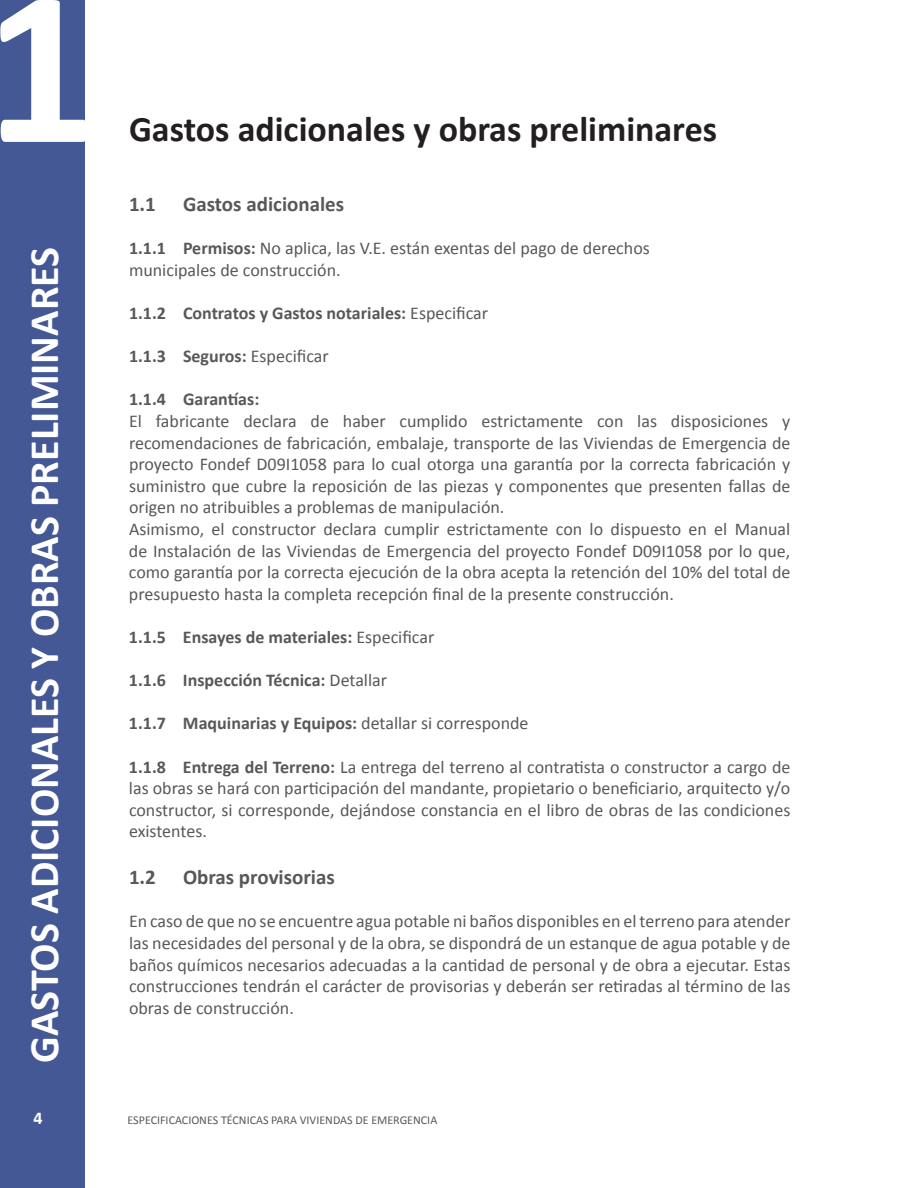
<style>
.page{position:relative;width:918px;height:1188px;background:#fff}
.page>*{position:absolute;margin:0;border:0;box-sizing:border-box;transform-origin:0 0}
.t1{font:700 223.2px "Calibri";color:#fff}
.t2{font:700 42px "Calibri";color:#fff}
.t3{font:700 36px "Calibri";color:#231f20}
.t4{font:700 21px "Calibri";color:#57585a}
.t5{font:18px/21.6px "Calibri";color:#57585a}
.t6{font:700 18px "Calibri";color:#57585a}
.t7{font:700 18px "Calibri";color:#fff}
.t8{font:12px "Calibri";color:#57585a}
.s1{font-weight:700}
.s2{font-weight:400}
</style>
<div class="page">
<div style="left:0;top:0;width:85px;height:1188px;background:#445896"></div>
<h1 class="t1" style="left:-16px;top:-75px;width:115px">1</h1>
<h2 class="t2" style="left:17px;top:1063px;width:818px;rotate:-90deg">GASTOS ADICIONALES Y OBRAS PRELIMINARES</h2>
<p class="t7" style="left:33px;top:1107px;width:11px">4</p>
<p class="t3" style="left:129px;top:106px;width:590px">Gastos adicionales y obras preliminares</p>
<p class="t4" style="left:129px;top:191px;width:217px">1.1 Gastos adicionales</p>
<p class="t5" style="left:129px;top:237px;width:522px"><span class="s1">1.1.1 Permisos:</span> No aplica, las V.E. están exentas del pago de derechos municipales de construcción.</p>
<p class="t6" style="left:129px;top:301px;width:361px">1.1.2 Contratos y Gastos notariales: <span class="s2">Especificar</span></p>
<p class="t6" style="left:129px;top:345px;width:201px">1.1.3 Seguros: <span class="s2">Especificar</span></p>
<p class="t5" style="left:129px;top:389px;width:663px"><span class="s1">1.1.4 Garantías:<br></span>El fabricante declara de haber cumplido estrictamente con las disposiciones y recomendaciones de fabricación, embalaje, transporte de las Viviendas de Emergencia de proyecto Fondef D09I1058 para lo cual otorga una garantía por la correcta fabricación y suministro que cubre la reposición de las piezas y componentes que presenten fallas de origen no atribuibles a problemas de manipulación.<br>Asimismo, el constructor declara cumplir estrictamente con lo dispuesto en el Manual de Instalación de las Viviendas de Emergencia del proyecto Fondef D09I1058 por lo que, como garantía por la correcta ejecución de la obra acepta la retención del 10% del total de presupuesto hasta la completa recepción final de la presente construcción.</p>
<p class="t6" style="left:129px;top:625px;width:307px">1.1.5 Ensayes de materiales: <span class="s2">Especificar</span></p>
<p class="t6" style="left:129px;top:669px;width:260px">1.1.6 Inspección Técnica: <span class="s2">Detallar</span></p>
<p class="t6" style="left:129px;top:712px;width:401px">1.1.7 Maquinarias y Equipos: <span class="s2">detallar si corresponde</span></p>
<p class="t5" style="left:129px;top:756px;width:663px;text-align:justify"><span class="s1">1.1.8 Entrega del Terreno:</span> La entrega del terreno al contratista o constructor a cargo de las obras se hará con participación del mandante, propietario o beneficiario, arquitecto y/o constructor, si corresponde, dejándose constancia en el libro de obras de las condiciones existentes.</p>
<p class="t4" style="left:129px;top:864px;width:28px">1.2</p>
<p class="t4" style="left:183px;top:864px;width:153px">Obras provisorias</p>
<p class="t5" style="left:129px;top:911px;width:663px;text-align:justify">En caso de que no se encuentre agua potable ni baños disponibles en el terreno para atender las necesidades del personal y de la obra, se dispondrá de un estanque de agua potable y de baños químicos necesarios adecuadas a la cantidad de personal y de obra a ejecutar. Estas construcciones tendrán el carácter de provisorias y deberán ser retiradas al término de las obras de construcción.</p>
<p class="t8" style="left:128px;top:1113px;width:311px">ESPECIFICACIONES TÉCNICAS PARA VIVIENDAS DE EMERGENCIA</p>
</div>
